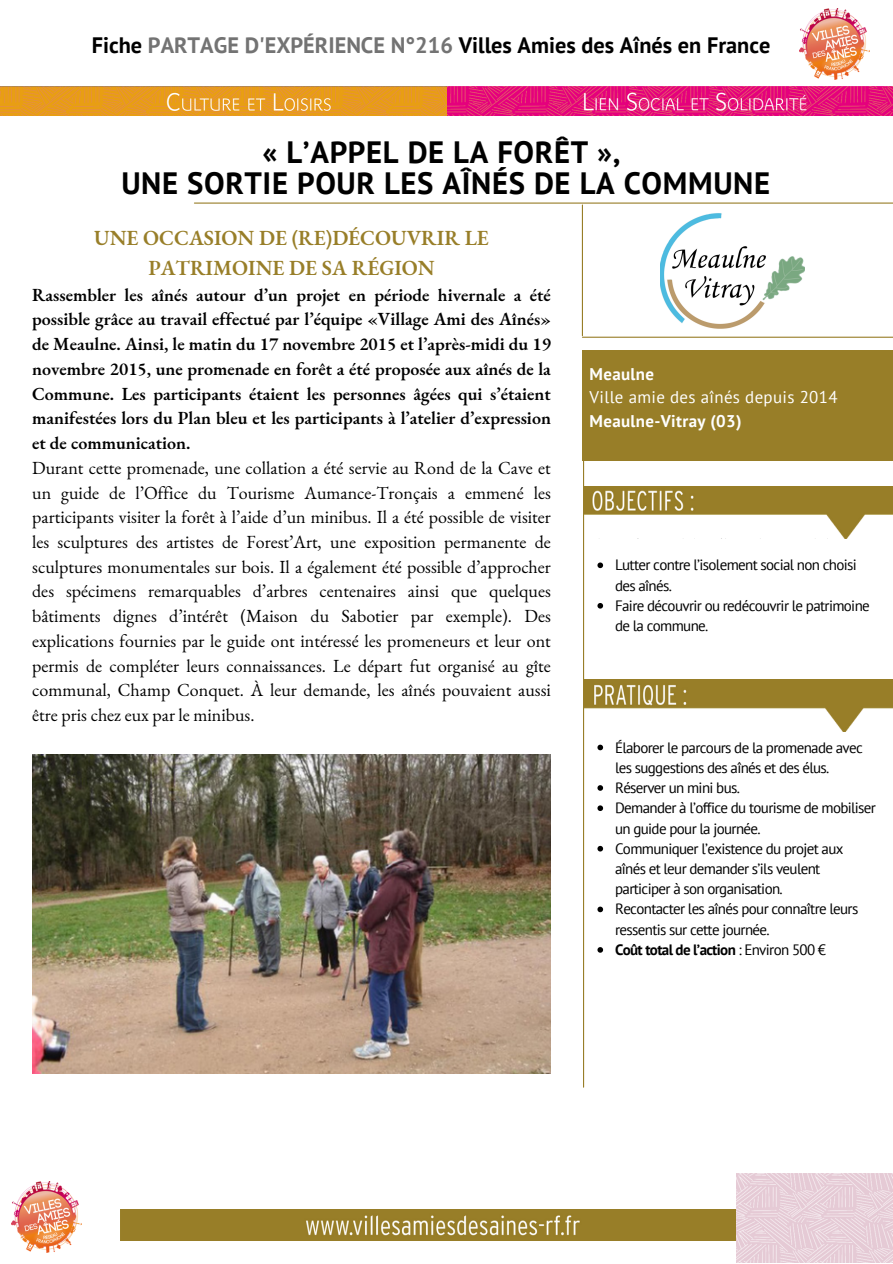
<style>
.page{position:relative;width:893px;height:1264px;background:#fff}
.page>*{position:absolute;margin:0;border:0;box-sizing:border-box;transform-origin:0 0}
.t1{font:700 30.75px "PT Sans";letter-spacing:.02em;color:#000}
.t2{font:700 22.35px "PT Sans";color:#000}
.t3{font:600 21px/29.2px "EB Garamond";color:#987e28;text-align:center}
.t4{font:18px/24.8px "EB Garamond";color:#000;text-align:justify}
.t5{font:600 18px/24.8px "EB Garamond";color:#000;text-align:justify}
.t6{font:16.95px/23.4px "PT Sans";letter-spacing:.02em;color:#fff}
.t7{font:700 16.95px "PT Sans";letter-spacing:.02em;color:#fff}
.t8{font:15px/20.2px "PT Sans";letter-spacing:-.045em;color:#000}
.t9{font:700 15px "PT Sans";letter-spacing:-.045em;color:#000}
.s1{color:#737373}
.s2{font-weight:700}
.s3{font-weight:400}
</style>
<div class="page">
<hr style="left:583px;top:422px;width:1px;height:665px;background:#987e28">
<img style="left:120px;top:1209px;width:616px;height:31px">
<img style="left:736px;top:1173px;width:156px;height:89px">
<img style="left:584px;top:679px;width:308px;height:52px">
<img style="left:584px;top:487px;width:308px;height:51px">
<div style="left:582px;top:350px;width:310px;height:110px;background:#987e28"></div>
<hr style="left:194px;top:202px;width:698px;height:2px;background:#987e28">
<hr style="left:582px;top:205px;width:1px;height:131px;background:#987e28">
<hr style="left:582px;top:336px;width:310px;height:2px;background:#987e28">
<img style="left:12px;top:1181px;width:69px;height:71px">
<img style="left:32px;top:754px;width:518px;height:319px">
<img style="left:660px;top:213px;width:144px;height:116px">
<img style="left:0;top:86px;width:892px;height:29px">
<img style="left:799px;top:9px;width:70px;height:70px">
<svg style="left:597px;top:562px;width:6px;height:6px"></svg>
<svg style="left:597px;top:603px;width:6px;height:5px"></svg>
<svg style="left:597px;top:744px;width:6px;height:6px"></svg>
<svg style="left:597px;top:785px;width:6px;height:5px"></svg>
<svg style="left:597px;top:805px;width:6px;height:6px"></svg>
<svg style="left:597px;top:845px;width:6px;height:6px"></svg>
<svg style="left:597px;top:906px;width:6px;height:6px"></svg>
<svg style="left:597px;top:947px;width:6px;height:5px"></svg>
<p class="t2" style="left:92px;top:31px;width:680px">Fiche <span class="s1">PARTAGE D'EXPÉRIENCE N°216</span> Villes Amies des Aînés en France</p>
<p class="t1" style="left:262px;top:132px;width:359px">« L’APPEL DE LA FORÊT »,</p>
<p class="t1" style="left:121px;top:162px;width:650px">UNE SORTIE POUR LES AÎNÉS DE LA COMMUNE</p>
<p class="t3" style="left:94px;top:223px;width:396px">UNE OCCASION DE (RE)DÉCOUVRIR LE<br>PATRIMOINE DE SA RÉGION</p>
<p class="t5" style="left:32px;top:282px;width:520px">Rassembler les aînés autour d’un projet en période hivernale a été possible grâce au travail effectué par l’équipe «Village Ami des Aînés» de Meaulne. Ainsi, le matin du 17 novembre 2015 et l’après-midi du 19 novembre 2015, une promenade en forêt a été proposée aux aînés de la Commune. Les participants étaient les personnes âgées qui s’étaient manifestées lors du Plan bleu et les participants à l’atelier d’expression et de communication.</p>
<p class="t4" style="left:32px;top:455px;width:520px">Durant cette promenade, une collation a été servie au Rond de la Cave et un guide de l’Office du Tourisme Aumance-Tronçais a emmené les participants visiter la forêt à l’aide d’un minibus. Il a été possible de visiter les sculptures des artistes de Forest’Art, une exposition permanente de sculptures monumentales sur bois. Il a également été possible d’approcher des spécimens remarquables d’arbres centenaires ainsi que quelques bâtiments dignes d’intérêt (Maison du Sabotier par exemple). Des explications fournies par le guide ont intéressé les promeneurs et leur ont permis de compléter leurs connaissances. Le départ fut organisé au gîte communal, Champ Conquet. À leur demande, les aînés pouvaient aussi être pris chez eux par le minibus.</p>
<p class="t7" style="left:589px;top:363px;width:66px">Meaulne</p>
<p class="t6" style="left:589px;top:385px;width:249px">Ville amie des aînés depuis 2014<br><span class="s2">Meaulne-Vitray (03)</span></p>
<p class="t8" style="left:615px;top:554px;width:243px">Lutter contre l’isolement social non choisi des aînés.</p>
<p class="t8" style="left:615px;top:595px;width:256px">Faire découvrir ou redécouvrir le patrimoine de la commune.</p>
<p class="t8" style="left:615px;top:736px;width:249px">Élaborer le parcours de la promenade avec les suggestions des aînés et des élus.</p>
<p class="t8" style="left:615px;top:777px;width:126px">Réserver un mini bus.</p>
<p class="t8" style="left:615px;top:797px;width:262px">Demander à l’office du tourisme de mobiliser un guide pour la journée.</p>
<p class="t8" style="left:615px;top:838px;width:230px">Communiquer l’existence du projet aux aînés et leur demander s’ils veulent participer à son organisation.</p>
<p class="t8" style="left:615px;top:898px;width:245px">Recontacter les aînés pour connaître leurs ressentis sur cette journée.</p>
<p class="t9" style="left:615px;top:939px;width:212px">Coût total de l’action <span class="s3">: Environ 500 €</span></p>
</div>
